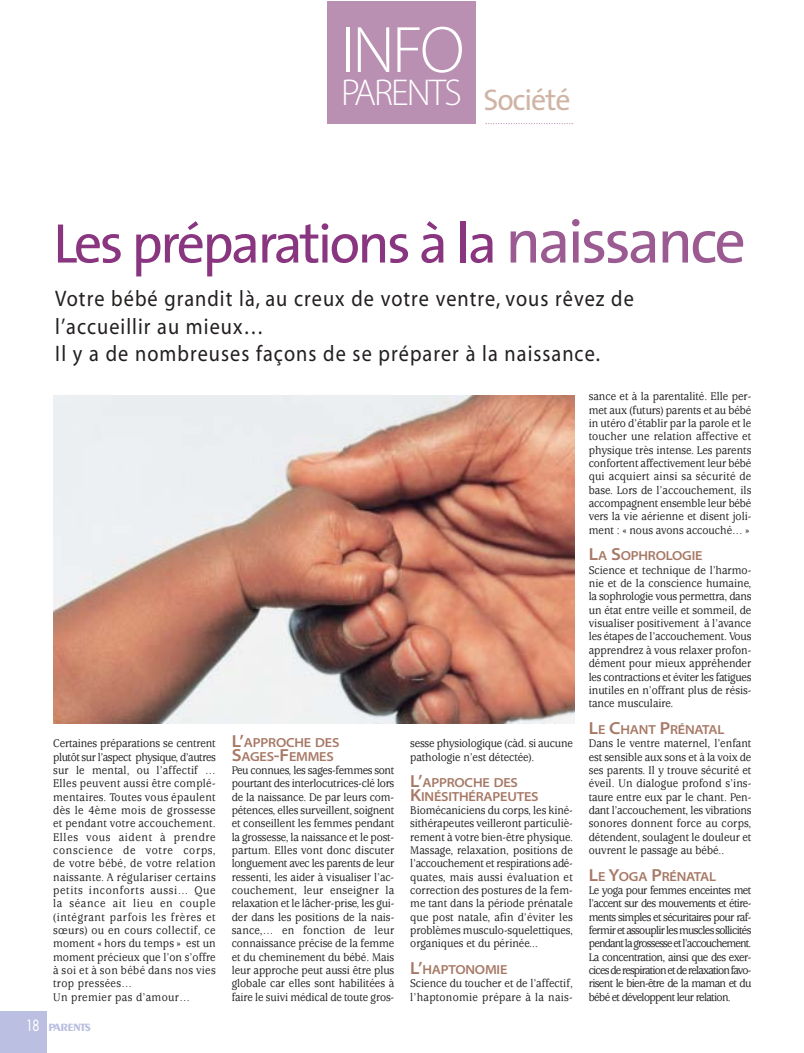
<style>
.page{position:relative;width:804px;height:1053px;background:#fff}
.page>*{position:absolute;margin:0;border:0;box-sizing:border-box;transform-origin:0 0}
.t1{font:66.25px "Myriad MM 215 600";color:#fff}
.t2{font:56.25px "The Sans";letter-spacing:-.05em;color:#8a357f}
.t3{font:37.5px "Myriad MM 215 600";letter-spacing:-.05em;color:#fff}
.t4{font:22.5px/27.5px "Myriad MM 406 600";letter-spacing:.05em;color:#231f1f;scale:.9 1}
.t5{font:13.12px/13.4px "Myriad MM 565 700";letter-spacing:-.015em;color:#a77966}
.t6{font:500 12.25px/13.4px "Usherwood";color:#231f1f;text-align:justify;scale:.9 1}
.t7{font:500 12.25px/13.4px "Usherwood";letter-spacing:.035em;color:#231f1f;scale:.9 1}
.t8{font:700 11.25px "Peignot";letter-spacing:-.08em;color:#bbc0e2}
.s1{font-size:62.5px;color:#9b5b92}
.s2{font-size:17.5px}
.s3{font-family:"Futura";font-weight:400;font-size:15px;color:#fff}
</style>
<div class="page">
<div style="left:0;top:1011px;width:46px;height:41px;background:#bbc0e2"></div>
<div style="left:327px;top:1px;width:149px;height:123px;background:#b98fb2"></div>
<svg style="left:485px;top:123px;width:88px;height:1px"></svg>
<img style="left:53px;top:396px;width:521px;height:327px">
<h1 class="t1" style="left:341px;top:25px;width:125px">INFO</h1>
<h3 class="t3" style="left:341px;top:78px;width:231px">PARENTS <sub>Société</sub></h3>
<h2 class="t2" style="left:53px;top:222px;width:694px">Les préparations à la <span class="s1">naissance</span></h2>
<h3 class="t4" style="left:55px;top:287px;width:644px">Votre bébé grandit là, au creux de votre ventre, vous rêvez de l’accueillir au mieux…<br>Il y a de nombreuses façons de se préparer à la naissance.</h3>
<p class="t7" style="left:53px;top:738px;width:182px">Certaines préparations se centrent plutôt sur l’aspect physique, d’autres sur le mental, ou l’affectif …<br>Elles peuvent aussi être complé&shy;mentaires. Toutes vous épaulent dès le 4ème mois de grossesse et pendant votre accouchement.<br>Elles vous aident à prendre conscience de votre corps, de votre bébé, de votre relation naissante. A régulariser certains petits inconforts aussi… Que la séance ait lieu en couple (intégrant parfois les frères et sœurs) ou en cours collectif, ce moment « hors du temps » est un moment précieux que l’on s’offre à soi et à son bébé dans nos vies trop pressées…<br>Un premier pas d’amour…</p>
<p class="t5" style="left:232px;top:737px;width:109px"><span class="s2">L’</span>APPROCHE DES<br><span class="s2">S</span>AGES<span class="s2">-F</span>EMMES</p>
<p class="t6" style="left:232px;top:764px;width:182px">Peu connues, les sages-femmes sont pourtant des interlocutrices-clé lors de la naissance. De par leurs com&shy;pétences, elles surveillent, soignent et conseillent les femmes pendant la grossesse, la naissance et le post&shy;partum. Elles vont donc discuter longuement avec les parents de leur ressenti, les aider à visualiser l’ac&shy;couchement, leur enseigner la relaxation et le lâcher-prise, les gui&shy;der dans les positions de la nais&shy;sance,… en fonction de leur connaissance précise de la femme et du cheminement du bébé. Mais leur approche peut aussi être plus globale car elles sont habilitées à faire le suivi médical de toute gros-</p>
<p class="t8" style="left:26px;top:1022px;width:66px"><span class="s3">18</span> PARENTS</p>
<p class="t6" style="left:410px;top:738px;width:182px">sesse physiologique (càd. si aucune pathologie n’est détectée).</p>
<p class="t5" style="left:410px;top:777px;width:130px"><span class="s2">L’</span>APPROCHE DES<br><span class="s2">K</span>INÉSITHÉRAPEUTES</p>
<p class="t6" style="left:410px;top:804px;width:182px">Biomécaniciens du corps, les kiné&shy;sithérapeutes veilleront particuliè&shy;rement à votre bien-être physique.<br>Massage, relaxation, positions de l’accouchement et respirations adé&shy;quates, mais aussi évaluation et correction des postures de la fem&shy;me tant dans la période prénatale que post natale, afin d’éviter les problèmes musculo-squelettiques, organiques et du périnée...</p>
<p class="t5" style="left:410px;top:964px;width:99px"><span class="s2">L’</span>HAPTONOMIE</p>
<p class="t6" style="left:410px;top:978px;width:182px">Science du toucher et de l’affectif, l’haptonomie prépare à la nais-</p>
<p class="t6" style="left:589px;top:391px;width:182px">sance et à la parentalité. Elle per&shy;met aux (futurs) parents et au bébé in utéro d’établir par la parole et le toucher une relation affective et physique très intense. Les parents confortent affectivement leur bébé qui acquiert ainsi sa sécurité de base. Lors de l’accouchement, ils accompagnent ensemble leur bébé vers la vie aérienne et disent joli&shy;ment : « nous avons accouché… »</p>
<p class="t5" style="left:589px;top:550px;width:115px"><span class="s2">L</span>A <span class="s2">S</span>OPHROLOGIE</p>
<p class="t6" style="left:589px;top:564px;width:182px">Science et technique de l’harmo&shy;nie et de la conscience humaine, la sophrologie vous permettra, dans un état entre veille et sommeil, de visualiser positivement à l’avance les étapes de l’accouchement. Vous apprendrez à vous relaxer profon&shy;dément pour mieux appréhender les contractions et éviter les fatigues inutiles en n’offrant plus de résis&shy;tance musculaire.</p>
<p class="t5" style="left:589px;top:724px;width:137px"><span class="s2">L</span>E <span class="s2">C</span>HANT <span class="s2">P</span>RÉNATAL</p>
<p class="t6" style="left:589px;top:738px;width:182px">Dans le ventre maternel, l’enfant est sensible aux sons et à la voix de ses parents. Il y trouve sécurité et éveil. Un dialogue profond s’ins&shy;taure entre eux par le chant. Pen&shy;dant l’accouchement, les vibrations sonores donnent force au corps, détendent, soulagent le douleur et ouvrent le passage au bébé..</p>
<p class="t5" style="left:589px;top:870px;width:129px"><span class="s2">L</span>E <span class="s2">Y</span>OGA <span class="s2">P</span>RÉNATAL</p>
<p class="t6" style="left:589px;top:884px;width:182px">Le yoga pour femmes enceintes met l’accent sur des mouvements et étire&shy;ments simples et sécuritaires pour raf&shy;fermir et assouplir les muscles sollicités pendant la grossesse et l’accouchement.<br>La concentration, ainsi que des exer&shy;cices de respiration et de relaxation favo&shy;risent le bien-être de la maman et du bébé et développent leur relation.</p>
</div>
